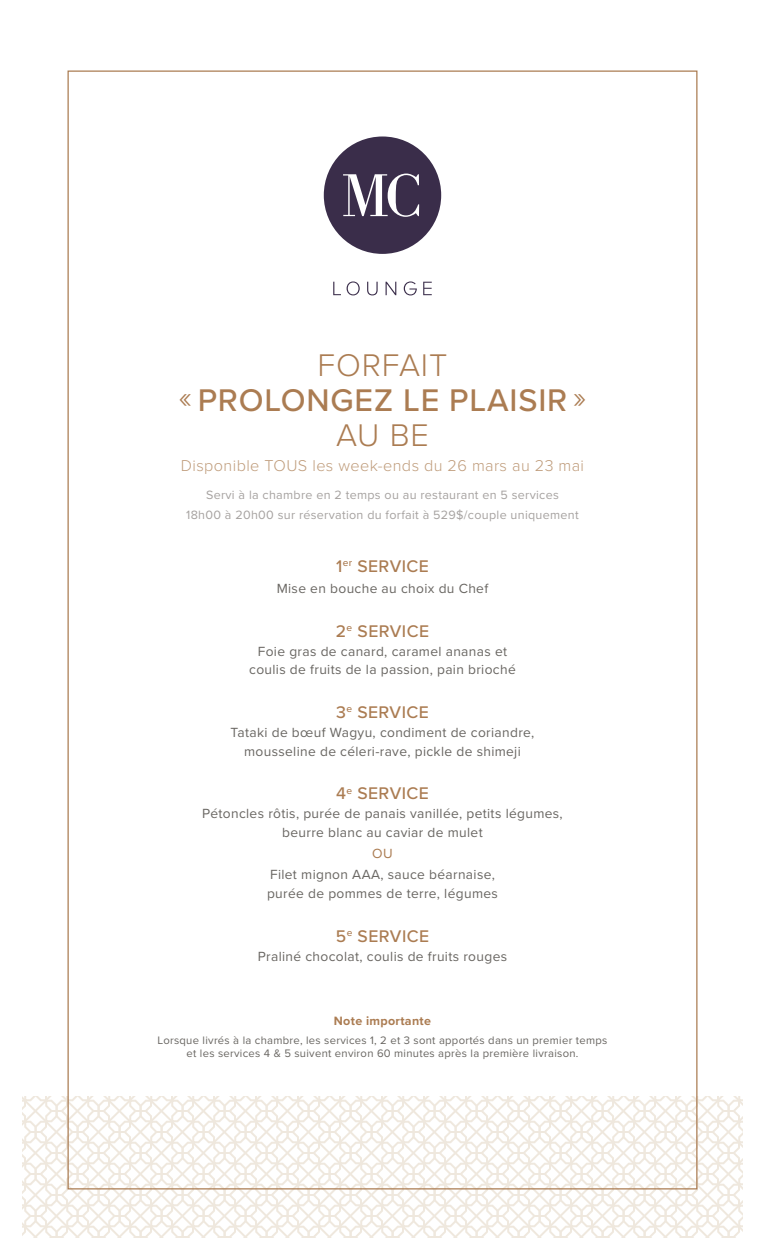
<style>
.page{position:relative;width:765px;height:1260px;background:#fff}
.page>*{position:absolute;margin:0;border:0;box-sizing:border-box;transform-origin:0 0}
.t1{font:500 32.5px/35px "Proxima Nova";letter-spacing:.025em;color:#ab7c52;text-align:center}
.t2{font:500 17.5px "Proxima Nova";letter-spacing:.025em;color:#ab7c52}
.t3{font:300 16.25px "Proxima Nova";letter-spacing:.025em;color:#bf9c7b}
.t4{font:13.75px/18.8px "Proxima Nova";letter-spacing:.025em;color:#696662;text-align:center}
.t5{font:13.75px "Proxima Nova";color:#ab7c52}
.t6{font:12.5px/20px "Proxima Nova";letter-spacing:.025em;color:#a6a2a0;text-align:center}
.t7{font:700 12.5px "Proxima Nova";letter-spacing:.025em;color:#ab7c52}
.t8{font:11.25px/13.8px "Proxima Nova";letter-spacing:.025em;color:#696662;text-align:center}
.s1{font-weight:300}
</style>
<div class="page">
<svg style="left:22px;top:1096px;width:720px;height:142px"></svg>
<svg style="left:324px;top:137px;width:117px;height:117px"></svg>
<svg style="left:333px;top:282px;width:8px;height:13px"></svg>
<svg style="left:347px;top:281px;width:13px;height:14px"></svg>
<svg style="left:367px;top:282px;width:11px;height:13px"></svg>
<svg style="left:386px;top:282px;width:10px;height:13px"></svg>
<svg style="left:404px;top:281px;width:13px;height:14px"></svg>
<svg style="left:423px;top:282px;width:9px;height:13px"></svg>
<h1 class="t1" style="left:179px;top:346px;width:409px"><span class="s1">FORFAIT<br>«</span> PROLONGEZ LE PLAISIR <span class="s1">»<br>AU BE</span></h1>
<p class="t3" style="left:181px;top:453px;width:405px">Disponible TOUS les week-ends du 26 mars au 23 mai</p>
<p class="t6" style="left:186px;top:485px;width:394px">Servi à la chambre en 2 temps ou au restaurant en 5 services<br>18h00 à 20h00 sur réservation du forfait à 529$/couple uniquement</p>
<p class="t2" style="left:336px;top:553px;width:94px">1<sup>er</sup> SERVICE</p>
<p class="t4" style="left:277px;top:579px;width:213px">Mise en bouche au choix du Chef</p>
<p class="t2" style="left:336px;top:618px;width:95px">2<sup>e</sup> SERVICE</p>
<p class="t4" style="left:249px;top:641px;width:268px">Foie gras de canard, caramel ananas et coulis de fruits de la passion, pain brioché</p>
<p class="t2" style="left:336px;top:699px;width:94px">3<sup>e</sup> SERVICE</p>
<p class="t4" style="left:231px;top:722px;width:305px">Tataki de bœuf Wagyu, condiment de coriandre, mousseline de céleri-rave, pickle de shimeji</p>
<p class="t2" style="left:336px;top:781px;width:94px">4<sup>e</sup> SERVICE</p>
<p class="t4" style="left:202px;top:804px;width:362px">Pétoncles rôtis, purée de panais vanillée, petits légumes, beurre blanc au caviar de mulet</p>
<p class="t5" style="left:372px;top:843px;width:22px">OU</p>
<p class="t4" style="left:267px;top:865px;width:232px;text-align:left">Filet mignon AAA, sauce béarnaise, purée de pommes de terre, légumes</p>
<p class="t2" style="left:336px;top:923px;width:95px">5<sup>e</sup> SERVICE</p>
<p class="t4" style="left:258px;top:946px;width:251px">Praliné chocolat, coulis de fruits rouges</p>
<p class="t7" style="left:334px;top:1012px;width:99px">Note importante</p>
<p class="t8" style="left:158px;top:1033px;width:451px">Lorsque livrés à la chambre, les services 1, 2 et 3 sont apportés dans un premier temps et les services 4 &amp; 5 suivent environ 60 minutes après la première livraison.</p>
</div>
